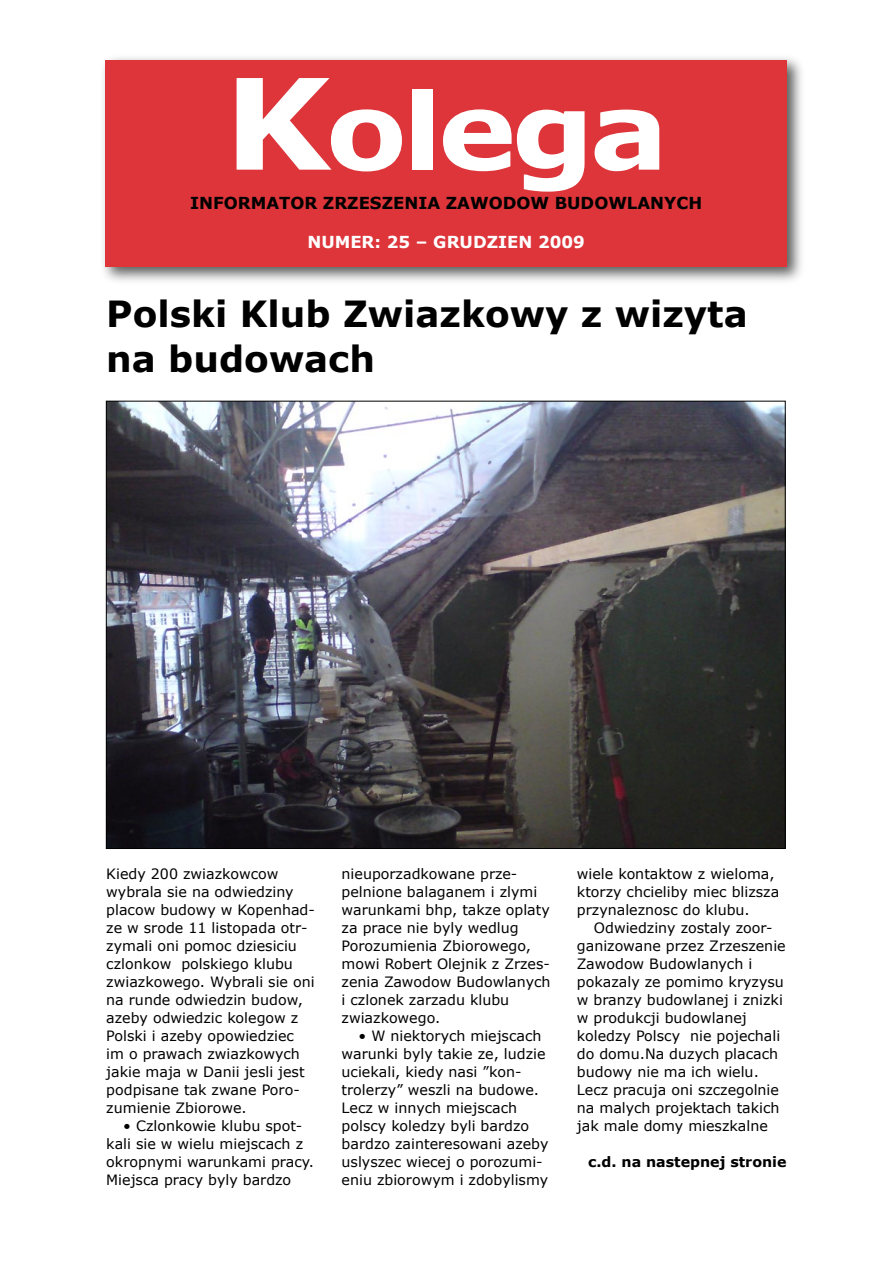
<style>
.page{position:relative;width:893px;height:1263px;background:#fff}
.page>*{position:absolute;margin:0;border:0;box-sizing:border-box;transform-origin:0 0}
.t1{font:700 106.5px "Verdana";letter-spacing:-.04em;color:#fff;scale:1.11 1}
.t2{font:700 36px/45px "Verdana";color:#000}
.t3{font:700 16.5px "Verdana";color:#000}
.t4{font:700 16.5px "Verdana";color:#fff}
.t5{font:14.25px/18px "Verdana";color:#000}
.t6{font:700 14.25px "Verdana";color:#000}
.s1{font-size:126px}
</style>
<div class="page">
<div style="left:100px;top:52px;width:707px;height:233px;background:#000;opacity:.65"></div>
<div style="left:106px;top:60px;width:681px;height:206px;background:#dd353a"></div>
<img style="left:108px;top:403px;width:675px;height:444px">
<h1 class="t1" style="left:224px;top:63px;width:402px"><span class="s1">K</span>olega</h1>
<p class="t3" style="left:190px;top:192px;width:514px">INFORMATOR ZRZESZENIA ZAWODOW BUDOWLANYCH</p>
<p class="t4" style="left:307px;top:231px;width:279px">NUMER: 25 – GRUDZIEN 2009</p>
<h2 class="t2" style="left:106px;top:290px;width:643px">Polski Klub Zwiazkowy z wizyta na budowach</h2>
<p class="t5" style="left:106px;top:864px;width:210px">Kiedy 200 zwiazkowcow wybrala sie na odwiedziny placow budowy w Kopenhad&shy;ze w srode 11 listopada otr&shy;zymali oni pomoc dziesiciu czlonkow polskiego klubu zwiazkowego. Wybrali sie oni na runde odwiedzin budow, azeby odwiedzic kolegow z<br>Polski i azeby opowiedziec im o prawach zwiazkowych jakie maja w Danii jesli jest podpisane tak zwane Poro&shy;zumienie Zbiorowe.</p>
<p class="t5" style="left:106px;top:1116px;width:209px;text-indent:17px">• Czlonkowie klubu spot&shy;kali sie w wielu miejscach z okropnymi warunkami pracy.<br>Miejsca pracy byly bardzo</p>
<p class="t5" style="left:342px;top:864px;width:210px">nieuporzadkowane prze&shy;pelnione balaganem i zlymi warunkami bhp, takze oplaty za prace nie byly wedlug<br>Porozumienia Zbiorowego, mowi Robert Olejnik z Zrzes&shy;zenia Zawodow Budowlanych i czlonek zarzadu klubu zwiazkowego.</p>
<p class="t5" style="left:342px;top:1026px;width:208px;text-indent:17px">• W niektorych miejscach warunki byly takie ze, ludzie uciekali, kiedy nasi ”kon&shy;trolerzy” weszli na budowe.<br>Lecz w innych miejscach polscy koledzy byli bardzo bardzo zainteresowani azeby uslyszec wiecej o porozumi&shy;eniu zbiorowym i zdobylismy</p>
<p class="t5" style="left:577px;top:864px;width:204px">wiele kontaktow z wieloma, ktorzy chcieliby miec blizsza przynaleznosc do klubu.</p>
<p class="t5" style="left:577px;top:918px;width:210px;text-indent:17px">Odwiedziny zostaly zoor&shy;ganizowane przez Zrzeszenie<br>Zawodow Budowlanych i pokazaly ze pomimo kryzysu w branzy budowlanej i znizki w produkcji budowlanej koledzy Polscy nie pojechali do domu.Na duzych placach budowy nie ma ich wielu.<br>Lecz pracuja oni szczegolnie na malych projektach takich jak male domy mieszkalne</p>
<p class="t6" style="left:588px;top:1153px;width:200px">c.d. na nastepnej stronie</p>
</div>
